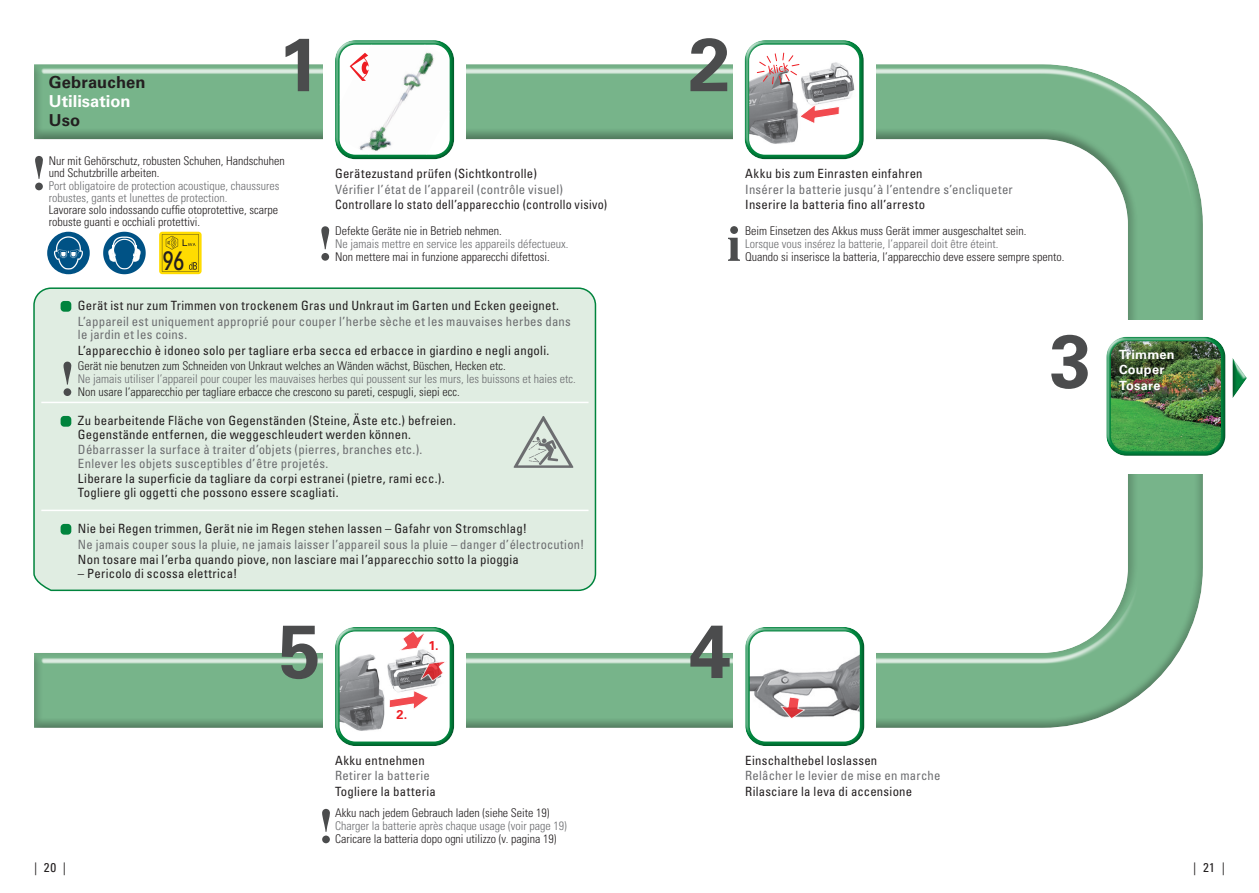
<style>
.page{position:relative;width:1259px;height:893px;background:#fff}
.page>*{position:absolute;margin:0;border:0;box-sizing:border-box;transform-origin:0 0}
.t1{font:700 75px "Univers LT Std";color:#4b4c4d}
.t2{font:27px "Spartan LT Std Book Class";color:#231f20;scale:.8 1}
.t3{font:700 16.5px "Univers LT Std";letter-spacing:.005em;color:#231f20}
.t4{font:700 16.5px "Univers LT Std";color:#fff}
.t5{font:condensed 12.75px/13.5px "Univers LT Std";letter-spacing:.02em;color:#231f20}
.t6{font:condensed 12.75px/13.5px "Univers LT Std";letter-spacing:.02em;color:#6c6d70}
.t7{font:condensed 12.75px "Univers LT Std";letter-spacing:.02em;color:#231f20;scale:.95 1}
.t8{font:700 12.75px/15.6px "Univers LT Std";letter-spacing:.02em;color:#fff}
.t9{font:700 12.75px "Univers LT Std";color:#ee1d23}
.t10{font:300 condensed 12px/12px "Univers LT Std";color:#231f20}
.t11{font:300 condensed 12px/12px "Univers LT Std";color:#6c6d70}
</style>
<div class="page">
<div style="left:34px;top:64px;width:1170px;height:666px;background:#231f20;opacity:.75"></div>
<div style="left:733px;top:610px;width:143px;height:153px;background:#fff"></div>
<div style="left:733px;top:23px;width:143px;height:153px;background:#fff"></div>
<div style="left:1094px;top:320px;width:143px;height:153px;background:#fff"></div>
<div style="left:1231px;top:358px;width:17px;height:42px;background:#231f20;opacity:.75"></div>
<div style="left:1105px;top:336px;width:122px;height:122px;background:#231f20;opacity:.75"></div>
<div style="left:323px;top:23px;width:143px;height:153px;background:#fff"></div>
<svg style="left:321px;top:226px;width:8px;height:35px"></svg>
<svg style="left:35px;top:156px;width:8px;height:34px"></svg>
<div style="left:334px;top:39px;width:122px;height:122px;background:#231f20;opacity:.75"></div>
<svg style="left:337px;top:42px;width:115px;height:115px"></svg>
<div style="left:34px;top:288px;width:561px;height:302px;background:#e0ede2;border-radius:17px"></div>
<div style="left:33px;top:287px;width:563px;height:304px;border:2px solid #00843d;border-radius:17px"></div>
<hr style="left:41px;top:402px;width:547px;height:1px;background:#fff">
<hr style="left:41px;top:510px;width:547px;height:1px;background:#fff">
<svg style="left:728px;top:226px;width:12px;height:35px"></svg>
<div style="left:743px;top:39px;width:123px;height:122px;background:#231f20;opacity:.75"></div>
<svg style="left:799px;top:101px;width:40px;height:26px"></svg>
<div style="left:744px;top:626px;width:122px;height:122px;background:#231f20;opacity:.75"></div>
<div style="left:323px;top:610px;width:143px;height:153px;background:#fff"></div>
<svg style="left:322px;top:809px;width:8px;height:34px"></svg>
<div style="left:334px;top:626px;width:122px;height:122px;background:#231f20;opacity:.75"></div>
<svg style="left:753px;top:49px;width:49px;height:39px"></svg>
<svg style="left:778px;top:695px;width:28px;height:26px"></svg>
<div style="left:61px;top:416px;width:10px;height:11px;background:#00843d;border-radius:4px"></div>
<svg style="left:513px;top:416px;width:60px;height:52px"></svg>
<svg style="left:63px;top:362px;width:8px;height:34px"></svg>
<div style="left:61px;top:301px;width:10px;height:11px;background:#00843d;border-radius:4px"></div>
<div style="left:61px;top:524px;width:10px;height:11px;background:#00843d;border-radius:4px"></div>
<svg style="left:389px;top:626px;width:63px;height:87px"></svg>
<div style="left:159px;top:232px;width:43px;height:42px;background:linear-gradient(to bottom,#f2d103,#f5d302);border-radius:3px"></div>
<svg style="left:162px;top:234px;width:37px;height:38px"></svg>
<div style="left:47px;top:232px;width:43px;height:42px;background:#005285;border-radius:50%"></div>
<svg style="left:54px;top:232px;width:29px;height:38px"></svg>
<svg style="left:103px;top:232px;width:45px;height:44px"></svg>
<p class="t3" style="left:49px;top:72px;width:98px">Gebrauchen</p>
<p class="t4" style="left:49px;top:92px;width:83px">Utilisation</p>
<p class="t3" style="left:49px;top:111px;width:33px">Uso</p>
<h1 class="t1" style="left:278px;top:21px;width:43px">1</h1>
<p class="t10" style="left:49px;top:154px;width:237px">Nur mit Gehörschutz, robusten Schuhen, Handschuhen und Schutzbrille arbeiten.</p>
<p class="t11" style="left:49px;top:179px;width:232px">Port obligatoire de protection acoustique, chaussures robustes, gants et lunettes de protection.</p>
<p class="t10" style="left:49px;top:204px;width:231px">Lavorare solo indossando cuffie otoprotettive, scarpe robuste guanti e occhiali protettivi.</p>
<h2 class="t2" style="left:163px;top:244px;width:28px">96</h2>
<p class="t5" style="left:335px;top:166px;width:203px">Gerätezustand prüfen (Sichtkontrolle)</p>
<p class="t6" style="left:335px;top:182px;width:230px">Vérifier l’état de l’appareil (contrôle visuel)</p>
<p class="t7" style="left:335px;top:197px;width:288px">Controllare lo stato dell’apparecchio (controllo visivo)</p>
<p class="t10" style="left:335px;top:225px;width:168px">Defekte Geräte nie in Betrieb nehmen.</p>
<p class="t11" style="left:335px;top:238px;width:235px">Ne jamais mettre en service les appareils défectueux.</p>
<p class="t10" style="left:335px;top:250px;width:216px">Non mettere mai in funzione apparecchi difettosi.</p>
<p class="t5" style="left:78px;top:299px;width:482px">Gerät ist nur zum Trimmen von trockenem Gras und Unkraut im Garten und Ecken geeignet.</p>
<p class="t6" style="left:78px;top:314px;width:494px">L’appareil est uniquement approprié pour couper l’herbe sèche et les mauvaises herbes dans le jardin et les coins.</p>
<p class="t5" style="left:78px;top:343px;width:473px">L’apparecchio è idoneo solo per tagliare erba secca ed erbacce in giardino e negli angoli.</p>
<p class="t10" style="left:78px;top:360px;width:429px">Gerät nie benutzen zum Schneiden von Unkraut welches an Wänden wächst, Büschen, Hecken etc.</p>
<p class="t11" style="left:78px;top:373px;width:499px">Ne jamais utiliser l’appareil pour couper les mauvaises herbes qui poussent sur les murs, les buissons et haies etc.</p>
<p class="t10" style="left:78px;top:386px;width:383px">Non usare l‘apparecchio per tagliare erbacce che crescono su pareti, cespugli, siepi ecc.</p>
<p class="t5" style="left:78px;top:414px;width:379px">Zu bearbeitende Fläche von Gegenständen (Steine, Äste etc.) befreien.<br>Gegenstände entfernen, die weggeschleudert werden können.</p>
<p class="t6" style="left:78px;top:443px;width:346px">Débarrasser la surface à traiter d’objets (pierres, branches etc.).<br>Enlever les objets susceptibles d’être projetés.</p>
<p class="t5" style="left:78px;top:472px;width:368px">Liberare la superficie da tagliare da corpi estranei (pietre, rami ecc.).<br>Togliere gli oggetti che possono essere scagliati.</p>
<p class="t5" style="left:78px;top:522px;width:450px">Nie bei Regen trimmen, Gerät nie im Regen stehen lassen – Gafahr von Stromschlag!</p>
<p class="t6" style="left:78px;top:537px;width:508px">Ne jamais couper sous la pluie, ne jamais laisser l’appareil sous la pluie – danger d’électrocution!</p>
<p class="t5" style="left:78px;top:553px;width:442px">Non tosare mai l’erba quando piove, non lasciare mai l’apparecchio sotto la pioggia</p>
<p class="t5" style="left:78px;top:566px;width:161px">– Pericolo di scossa elettrica!</p>
<h1 class="t1" style="left:279px;top:608px;width:43px">5</h1>
<p class="t9" style="left:428px;top:638px;width:12px">1.</p>
<p class="t9" style="left:396px;top:707px;width:13px">2.</p>
<p class="t5" style="left:335px;top:753px;width:91px">Akku entnehmen</p>
<p class="t6" style="left:335px;top:769px;width:96px">Retirer la batterie</p>
<p class="t5" style="left:335px;top:784px;width:102px">Togliere la batteria</p>
<p class="t10" style="left:335px;top:807px;width:216px">Akku nach jedem Gebrauch laden (siehe Seite 19)</p>
<p class="t11" style="left:335px;top:820px;width:233px">Charger la batterie après chaque usage (voir page 19)</p>
<p class="t10" style="left:335px;top:833px;width:223px">Caricare la batteria dopo ogni utilizzo (v. pagina 19)</p>
<h1 class="t1" style="left:688px;top:21px;width:43px">2</h1>
<p class="t5" style="left:745px;top:166px;width:179px">Akku bis zum Einrasten einfahren</p>
<p class="t6" style="left:745px;top:182px;width:269px">Insérer la batterie jusqu’à l’entendre s’encliqueter</p>
<p class="t5" style="left:745px;top:198px;width:181px">Inserire la batteria fino all’arresto</p>
<p class="t10" style="left:745px;top:225px;width:283px">Beim Einsetzen des Akkus muss Gerät immer ausgeschaltet sein.</p>
<p class="t11" style="left:745px;top:238px;width:255px">Lorsque vous insérez la batterie, l’appareil doit être éteint.</p>
<p class="t10" style="left:745px;top:251px;width:321px">Quando si inserisce la batteria, l’apparecchio deve essere sempre spento.</p>
<h1 class="t1" style="left:1049px;top:317px;width:43px">3</h1>
<p class="t8" style="left:1119px;top:347px;width:57px">Trimmen</p>
<p class="t8" style="left:1119px;top:362px;width:47px">Couper<br>Tosare</p>
<h1 class="t1" style="left:689px;top:608px;width:43px">4</h1>
<p class="t5" style="left:745px;top:753px;width:134px">Einschalthebel loslassen</p>
<p class="t6" style="left:745px;top:769px;width:197px">Relâcher le levier de mise en marche</p>
<p class="t5" style="left:745px;top:784px;width:168px">Rilasciare la leva di accensione</p>
<p class="t5" style="left:34px;top:861px;width:34px">|20|</p>
<p class="t5" style="left:1193px;top:861px;width:33px">|21|</p>
</div>
